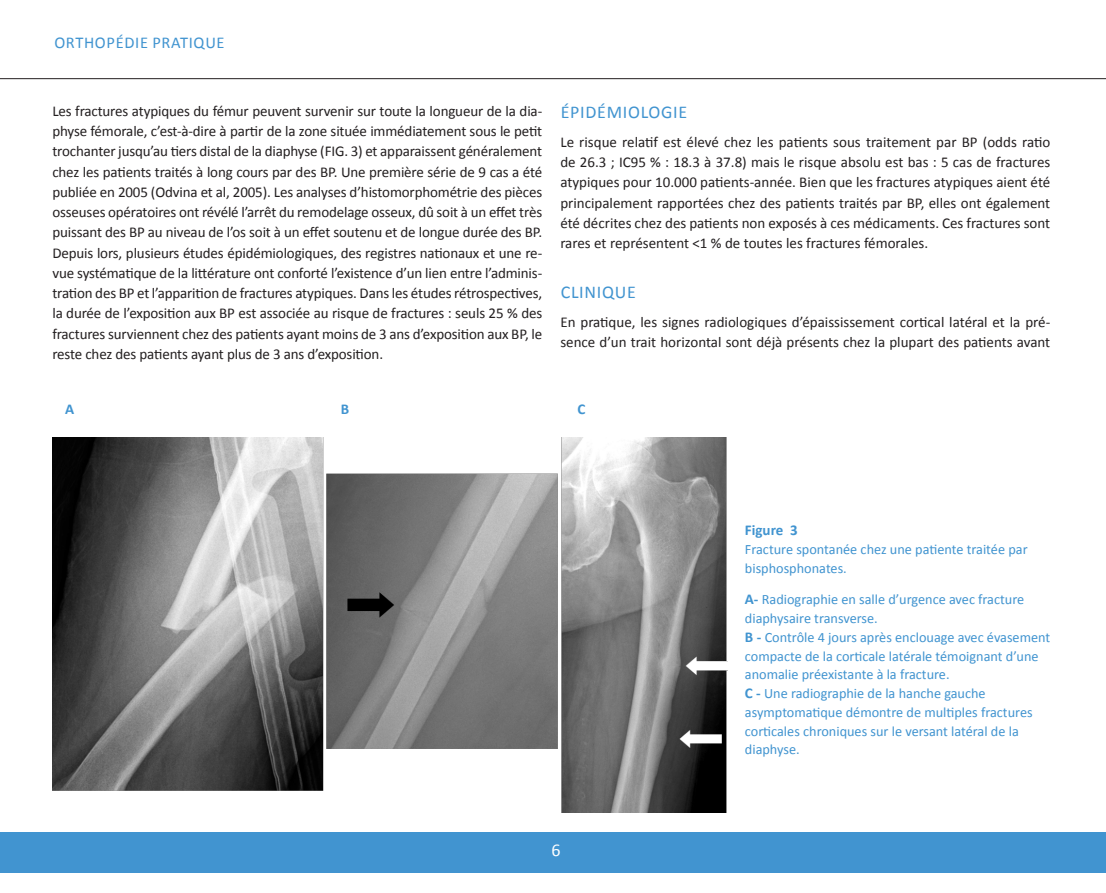
<style>
.page{position:relative;width:1106px;height:893px;background:#fff}
.page>*{position:absolute;margin:0;border:0;box-sizing:border-box;transform-origin:0 0}
.Titre_1_1{font:18px "Calibri";letter-spacing:.04em;color:#4194d0}
.t1{font:18px "Calibri";color:#fff}
.t2{font:16.5px "Calibri";letter-spacing:.04em;color:#4194d0}
.Texte{font:15px/20.2px "Calibri";color:#231f20;text-align:justify}
.Légende_Gauche{font:700 15px "Calibri";color:#4194d0}
.Titre_1_1_1_1{font:700 15px "Calibri";color:#4194d0}
.Légende_Gauche-2{font:14.25px/18.8px "Calibri";color:#4194d0}
.s1{font-weight:700;font-size:15px}
</style>
<div class="page">
<div style="left:0;top:833px;width:1106px;height:40px;background:#4194d0"></div>
<hr style="left:0;top:78px;width:1106px;height:1px;background:#231f20">
<img style="left:52px;top:437px;width:676px;height:375px">
<p class="t2" style="left:54px;top:33px;width:172px">ORTHOPÉDIE PRATIQUE</p>
<p class="Texte" style="left:52px;top:101px;width:491px">Les fractures atypiques du fémur peuvent survenir sur toute la longueur de la dia&shy;physe fémorale, c’est-à-dire à partir de la zone située immédiatement sous le petit trochanter jusqu’au tiers distal de la diaphyse (FIG. 3) et apparaissent généralement chez les patients traités à long cours par des BP. Une première série de 9 cas a été publiée en 2005 (Odvina et al, 2005). Les analyses d’histomorphométrie des pièces osseuses opératoires ont révélé l’arrêt du remodelage osseux, dû soit à un effet très puissant des BP au niveau de l’os soit à un effet soutenu et de longue durée des BP.<br>Depuis lors, plusieurs études épidémiologiques, des registres nationaux et une re&shy;vue systématique de la littérature ont conforté l’existence d’un lien entre l’adminis&shy;tration des BP et l’apparition de fractures atypiques. Dans les études rétrospectives, la durée de l’exposition aux BP est associée au risque de fractures : seuls 25 % des fractures surviennent chez des patients ayant moins de 3 ans d’exposition aux BP, le reste chez des patients ayant plus de 3 ans d’exposition.</p>
<p class="Titre_1_1" style="left:560px;top:101px;width:128px">ÉPIDÉMIOLOGIE</p>
<p class="Texte" style="left:560px;top:132px;width:491px">Le risque relatif est élevé chez les patients sous traitement par BP (odds ratio de 26.3 ; IC95 % : 18.3 à 37.8) mais le risque absolu est bas : 5 cas de fractures atypiques pour 10.000 patients-année. Bien que les fractures atypiques aient été principalement rapportées chez des patients traités par BP, elles ont également été décrites chez des patients non exposés à ces médicaments. Ces fractures sont rares et représentent &lt;1 % de toutes les fractures fémorales.</p>
<p class="Titre_1_1" style="left:560px;top:281px;width:77px">CLINIQUE</p>
<p class="Texte" style="left:560px;top:312px;width:491px">En pratique, les signes radiologiques d’épaississement cortical latéral et la pré&shy;sence d’un trait horizontal sont déjà présents chez la plupart des patients avant</p>
<p class="Titre_1_1_1_1" style="left:65px;top:400px;width:11px">A</p>
<p class="Titre_1_1_1_1" style="left:341px;top:400px;width:10px">B</p>
<p class="Titre_1_1_1_1" style="left:577px;top:400px;width:9px">C</p>
<p class="t1" style="left:551px;top:838px;width:11px">6</p>
<p class="Légende_Gauche" style="left:745px;top:521px;width:54px">Figure 3</p>
<p class="Légende_Gauche-2" style="left:745px;top:540px;width:284px">Fracture spontanée chez une patiente traitée par bisphosphonates.</p>
<p class="Légende_Gauche-2" style="left:745px;top:590px;width:307px"><span class="s1">A-</span> Radiographie en salle d’urgence avec fracture diaphysaire transverse.<br><span class="s1">B -</span> Contrôle 4 jours après enclouage avec évasement compacte de la corticale latérale témoignant d’une anomalie préexistante à la fracture.<br><span class="s1">C -</span> Une radiographie de la hanche gauche asymptomatique démontre de multiples fractures corticales chroniques sur le versant latéral de la diaphyse.</p>
</div>
